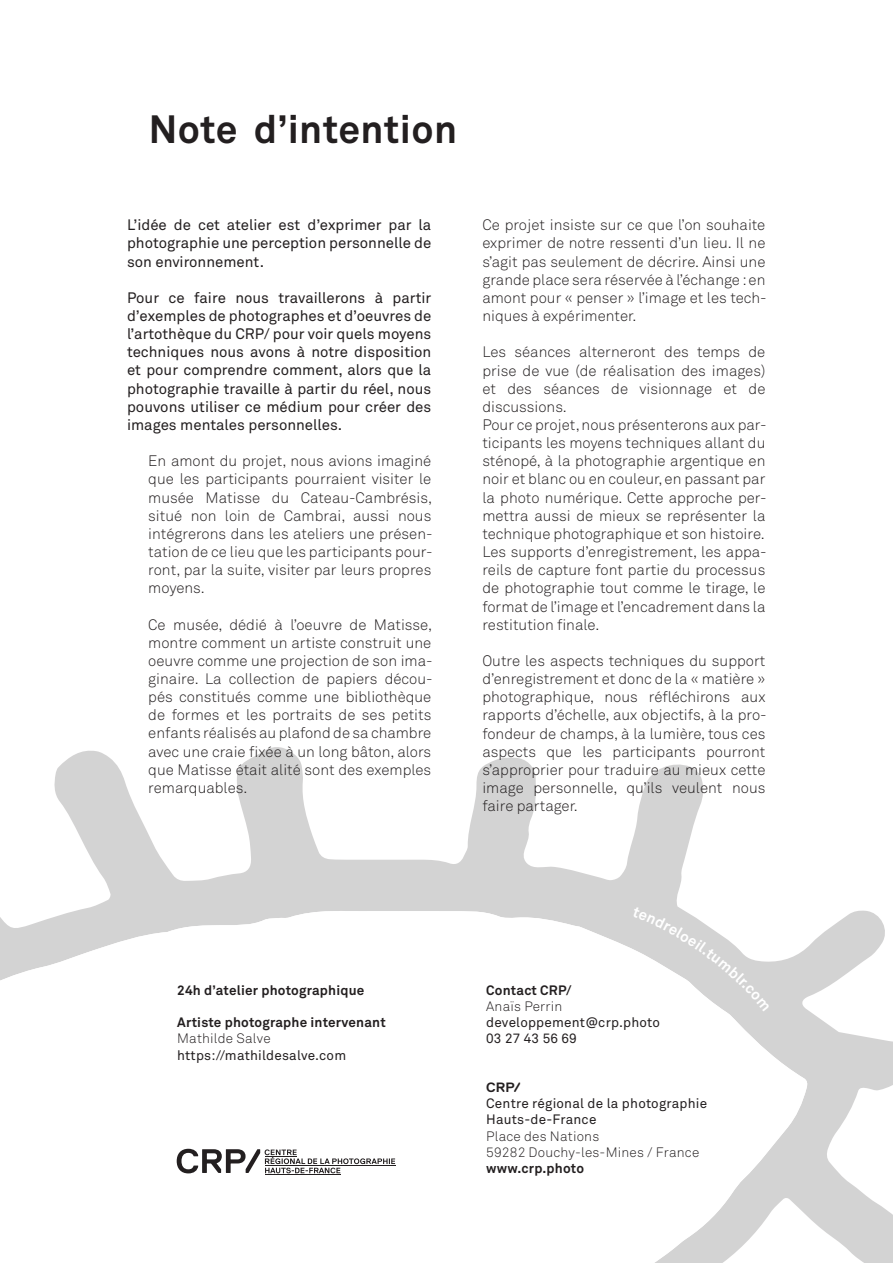
<style>
.page{position:relative;width:893px;height:1263px;background:#fff}
.page>*{position:absolute;margin:0;border:0;box-sizing:border-box;transform-origin:0 0}
.Texte_courant{font:700 39px "Akkurat";letter-spacing:.01em;color:#231f20}
.Texte_courant-2{font:300 15px/18.1px "Akkurat";color:#231f20;text-align:justify}
.Texte_courant-3{font:15px/18.1px "Akkurat";color:#231f20;text-align:justify}
.t1{font:13.5px/16.2px "Akkurat";letter-spacing:.015em;color:#231f20}
.t2{font:700 13.5px "Akkurat";letter-spacing:.015em;color:#231f20}
.t3{font:300 13.5px/16.2px "Akkurat";letter-spacing:.015em;color:#231f20}
.t4{font:700 13.5px "Replica Pro";color:#231f20}
.s1{font-weight:300}
</style>
<div class="page">
<svg style="left:54px;top:747px;width:839px;height:516px"></svg>
<svg style="left:0;top:909px;width:808px;height:354px"></svg>
<svg style="left:177px;top:1173px;width:218px;height:2px"></svg>
<hr style="left:265px;top:1174px;width:75px;height:1px;background:#231f20">
<svg style="left:177px;top:1149px;width:218px;height:24px"></svg>
<svg style="left:632px;top:906px;width:138px;height:105px"></svg>
<p class="Texte_courant" style="left:149px;top:104px;width:310px">Note d’intention</p>
<p class="Texte_courant-3" style="left:127px;top:216px;width:306px">L’idée de cet atelier est d’exprimer par la photographie une perception personnelle de son environnement.</p>
<p class="Texte_courant-3" style="left:127px;top:289px;width:306px">Pour ce faire nous travaillerons à partir d’exemples de photographes et d’oeuvres de l’artothèque du CRP/ pour voir quels moyens techniques nous avons à notre disposition et pour comprendre comment, alors que la photographie travaille à partir du réel, nous pouvons utiliser ce médium pour créer des images mentales personnelles.</p>
<p class="Texte_courant-2" style="left:148px;top:452px;width:286px">En amont du projet, nous avions imaginé que les participants pourraient visiter le musée Matisse du Cateau-Cambrésis, situé non loin de Cambrai, aussi nous intégrerons dans les ateliers une présen&shy;tation de ce lieu que les participants pour&shy;ront, par la suite, visiter par leurs propres moyens.</p>
<p class="Texte_courant-2" style="left:148px;top:615px;width:286px">Ce musée, dédié à l’oeuvre de Matisse, montre comment un artiste construit une oeuvre comme une projection de son ima&shy;ginaire. La collection de papiers décou&shy;pés constitués comme une bibliothèque de formes et les portraits de ses petits enfants réalisés au plafond de sa chambre avec une craie fixée à un long bâton, alors que Matisse était alité sont des exemples remarquables.</p>
<p class="Texte_courant-2" style="left:482px;top:216px;width:286px">Ce projet insiste sur ce que l’on souhaite exprimer de notre ressenti d’un lieu. Il ne s’agit pas seulement de décrire. Ainsi une grande place sera réservée à l’échange : en amont pour « penser » l’image et les tech&shy;niques à expérimenter.</p>
<p class="Texte_courant-2" style="left:482px;top:343px;width:285px">Les séances alterneront des temps de prise de vue (de réalisation des images) et des séances de visionnage et de discussions.</p>
<p class="Texte_courant-2" style="left:482px;top:416px;width:286px">Pour ce projet, nous présenterons aux par&shy;ticipants les moyens techniques allant du sténopé, à la photographie argentique en noir et blanc ou en couleur, en passant par la photo numérique. Cette approche per&shy;mettra aussi de mieux se représenter la technique photographique et son histoire.</p>
<p class="Texte_courant-2" style="left:482px;top:543px;width:286px">Les supports d’enregistrement, les appa&shy;reils de capture font partie du processus de photographie tout comme le tirage, le format de l’image et l’encadrement dans la restitution finale.</p>
<p class="Texte_courant-2" style="left:482px;top:652px;width:286px">Outre les aspects techniques du support d’enregistrement et donc de la « matière » photographique, nous réfléchirons aux rapports d’échelle, aux objectifs, à la pro&shy;fondeur de champs, à la lumière, tous ces aspects que les participants pourront s’approprier pour traduire au mieux cette image personnelle, qu’ils veulent nous faire partager.</p>
<p class="t2" style="left:177px;top:981px;width:189px">24h d’atelier photographique</p>
<p class="t2" style="left:177px;top:1014px;width:210px">Artiste photographe intervenant</p>
<p class="t1" style="left:177px;top:1031px;width:170px"><span class="s1">Mathilde Salve </span>https://mathildesalve.com</p>
<p class="t2" style="left:486px;top:981px;width:87px">Contact CRP/</p>
<p class="t3" style="left:486px;top:998px;width:78px">Anaïs Perrin</p>
<p class="t1" style="left:486px;top:1015px;width:175px">developpement@crp.photo</p>
<p class="t1" style="left:486px;top:1031px;width:92px">03 27 43 56 69</p>
<p class="t4" style="left:486px;top:1080px;width:36px">CRP/</p>
<p class="t1" style="left:486px;top:1096px;width:222px">Centre régional de la photographie</p>
<p class="t1" style="left:486px;top:1112px;width:112px">Hauts-de-France</p>
<p class="t3" style="left:486px;top:1128px;width:215px">Place des Nations<br>59282 Douchy-les-Mines / France</p>
<p class="t2" style="left:486px;top:1160px;width:99px">www.crp.photo</p>
</div>
